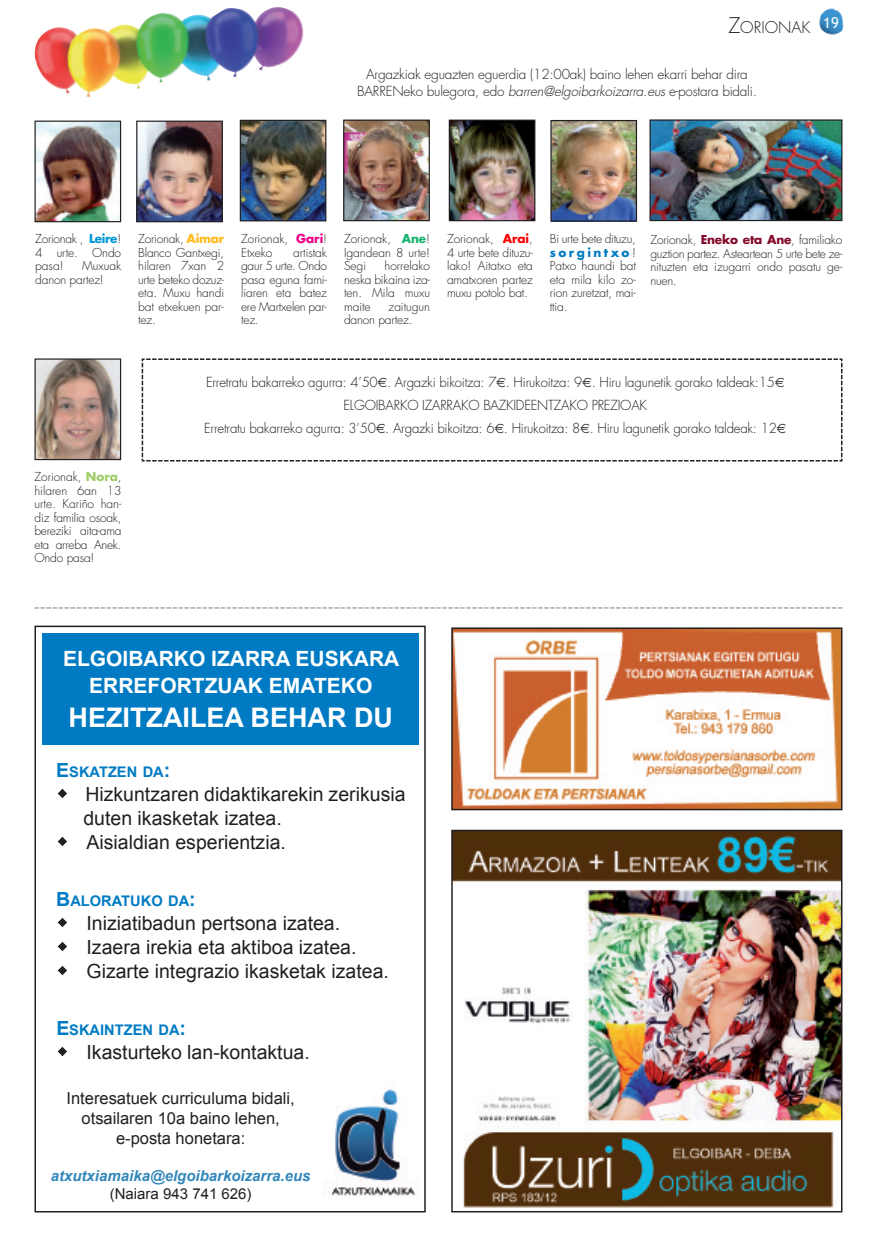
<style>
.page{position:relative;width:877px;height:1247px;background:#fff}
.page>*{position:absolute;margin:0;border:0;box-sizing:border-box;transform-origin:0 0}
.t1{font:700 27px "Arial";color:#fff}
.t2{font:700 21px/27px "Arial";color:#fff;text-align:center}
.t3{font:19.5px/24px "Arial";color:#231f20}
.t4{font:16.5px/19.8px "Arial";color:#231f20;text-align:center}
.t5{font:300 15.75px "Futura";color:#231f20}
.t6{font:italic 700 15px "Arial";color:#3287bb}
.t7{font:15px "Arial";color:#231f20}
.t8{font:700 14.7px "Arial";color:#007bc3}
.t9{font:300 13.5px/17.2px "Futura";letter-spacing:-.015em;color:#231f20;text-align:center}
.t10{font:300 12px/13.5px "Futura";letter-spacing:-.01em;color:#231f20;text-align:justify}
.s1{font-size:21px}
.s2{font-style:italic}
.s3{font-weight:700;color:#0099d8}
.s4{font-weight:700;color:#ffbb1b}
.s5{font-weight:700;color:#ed028c}
.s6{font-weight:700;color:#19b273}
.s7{font-weight:700;color:#f00}
.s8{font-weight:700;color:#007bc3}
.s9{font-weight:700;color:#840a2b}
.s10{font-weight:700;color:#9fce66}
.s11{font-size:19.5px}
</style>
<div class="page">
<img style="left:325px;top:1089px;width:91px;height:107px">
<div style="left:34px;top:626px;width:392px;height:586px;border:2px solid #231f20"></div>
<div style="left:42px;top:633px;width:377px;height:112px;background:#007bc3"></div>
<img style="left:819px;top:8px;width:24px;height:27px">
<svg style="left:34px;top:607px;width:808px;height:2px"></svg>
<img style="left:34px;top:7px;width:270px;height:90px">
<img style="left:36px;top:123px;width:83px;height:97px">
<div style="left:34px;top:121px;width:87px;height:101px;border:1px solid #231f20"></div>
<img style="left:138px;top:123px;width:83px;height:97px">
<div style="left:136px;top:121px;width:87px;height:101px;border:1px solid #231f20"></div>
<img style="left:242px;top:122px;width:82px;height:97px">
<div style="left:240px;top:120px;width:86px;height:101px;border:1px solid #231f20"></div>
<img style="left:345px;top:122px;width:83px;height:97px">
<div style="left:343px;top:120px;width:87px;height:101px;border:1px solid #231f20"></div>
<img style="left:451px;top:122px;width:82px;height:97px">
<div style="left:449px;top:120px;width:86px;height:101px;border:1px solid #231f20"></div>
<img style="left:552px;top:122px;width:83px;height:98px">
<div style="left:550px;top:120px;width:87px;height:102px;border:1px solid #231f20"></div>
<img style="left:36px;top:360px;width:83px;height:98px">
<div style="left:34px;top:358px;width:87px;height:102px;border:1px solid #231f20"></div>
<img style="left:651px;top:121px;width:189px;height:98px">
<div style="left:649px;top:119px;width:193px;height:102px;border:1px solid #231f20"></div>
<img style="left:454px;top:833px;width:385px;height:375px">
<div style="left:451px;top:830px;width:391px;height:382px;border:2px solid #231f20"></div>
<img style="left:454px;top:630px;width:385px;height:177px">
<div style="left:451px;top:627px;width:391px;height:183px;border:2px solid #231f20"></div>
<svg style="left:141px;top:358px;width:702px;height:104px"></svg>
<h3 class="t5" style="left:728px;top:20px;width:112px"><span class="s1">Z</span>ORIONAK <sup>19</sup></h3>
<p class="t9" style="left:357px;top:67px;width:401px">Argazkiak eguazten eguerdia (12:00ak) baino lehen ekarri behar dira<br>BARRENeko bulegora, edo <span class="s2">barren@elgoibarkoizarra.eus</span> e-postara bidali.</p>
<p class="t10" style="left:35px;top:233px;width:87px">Zorionak , <span class="s3">Leire</span>!<br>4 urte. Ondo pasa!</p>
<p class="t10" style="left:35px;top:260px;width:87px;text-indent:47px">Muxuak danon partez!</p>
<p class="t10" style="left:138px;top:233px;width:87px">Zorionak, <span class="s4">Aimar </span>Blanco Gantxegi, hilaren 7xan 2 urte beteko dozuz&shy;eta. Muxu handi bat etxekuen par&shy;tez.</p>
<p class="t10" style="left:241px;top:233px;width:87px">Zorionak, <span class="s5">Gari</span>!<br>Etxeko</p>
<p class="t10" style="left:241px;top:246px;width:87px;text-indent:52px">artistak gaur 5 urte. Ondo pasa eguna fami&shy;liaren eta batez ere Martxelen par&shy;tez.</p>
<p class="t10" style="left:344px;top:233px;width:87px">Zorionak, <span class="s6">Ane</span>!<br>Igandean 8 urte!<br>Segi</p>
<p class="t10" style="left:344px;top:260px;width:87px;text-indent:40px">horrelako neska bikaina iza&shy;ten. Mila muxu maite</p>
<p class="t10" style="left:344px;top:300px;width:87px;text-indent:45px">zaitugun danon partez.</p>
<p class="t10" style="left:447px;top:233px;width:87px">Zorionak, <span class="s7">Arai</span>, 4 urte bete dituzu&shy;lako! Aitatxo eta amatxoren partez muxu potolo bat.</p>
<p class="t10" style="left:550px;top:233px;width:87px">Bi urte bete dituzu, <span class="s8">sorgintxo</span>!<br>Patxo haundi bat eta mila kilo zo&shy;rion zuretzat, mai&shy;ttia.</p>
<p class="t10" style="left:650px;top:234px;width:194px">Zorionak, <span class="s9">Eneko eta Ane</span>, familiako guztion partez. Asteartean 5 urte bete ze&shy;nituzten eta izugarri ondo pasatu ge&shy;nuen.</p>
<p class="t10" style="left:34px;top:471px;width:89px">Zorionak, <span class="s10">Nora</span>, hilaren 6an 13 urte. Kariño han&shy;diz familia osoak, bereziki aita-ama eta arreba Anek.<br>Ondo pasa!</p>
<p class="t9" style="left:206px;top:374px;width:570px">Erretratu bakarreko agurra: 4’50 . Argazki bikoitza: 7 . Hirukoitza: 9 . Hiru lagunetik gorako taldeak:15</p>
<p class="t9" style="left:343px;top:397px;width:305px">ELGOIBARKO IZARRAKO BAZKIDEENTZAKO PREZIOAK</p>
<p class="t9" style="left:204px;top:420px;width:574px">Erretratu bakarreko agurra: 3’50 . Argazki bikoitza: 6 . Hirukoitza: 8 . Hiru lagunetik gorako taldeak: 12</p>
<h2 class="t2" style="left:63px;top:645px;width:338px">ELGOIBARKO IZARRA EUSKARA<br>ERREFORTZUAK EMATEKO</h2>
<h1 class="t1" style="left:69px;top:703px;width:326px">HEZITZAILEA BEHAR DU</h1>
<p class="t8" style="left:56px;top:763px;width:116px"><span class="s11">E</span>SKATZEN DA<span class="s11">:</span></p>
<h3 class="t3" style="left:83px;top:782px;width:324px">Hizkuntzaren didaktikarekin zerikusia duten ikasketak izatea.<br>Aisialdian esperientzia.</h3>
<p class="t8" style="left:56px;top:892px;width:141px"><span class="s11">B</span>ALORATUKO DA<span class="s11">:</span></p>
<h3 class="t3" style="left:86px;top:911px;width:304px">Iniziatibadun pertsona izatea.<br>Izaera irekia eta aktiboa izatea.<br>Gizarte integrazio ikasketak izatea.</h3>
<p class="t8" style="left:56px;top:1021px;width:131px"><span class="s11">E</span>SKAINTZEN DA<span class="s11">:</span></p>
<h3 class="t3" style="left:86px;top:1040px;width:225px">Ikasturteko lan-kontaktua.</h3>
<h3 class="t4" style="left:66px;top:1089px;width:230px">Interesatuek curriculuma bidali, otsailaren 10a baino lehen, e-posta honetara:</h3>
<p class="t6" style="left:51px;top:1167px;width:261px">atxutxiamaika@elgoibarkoizarra.eus</p>
<p class="t7" style="left:110px;top:1185px;width:143px">(Naiara 943 741 626)</p>
</div>
